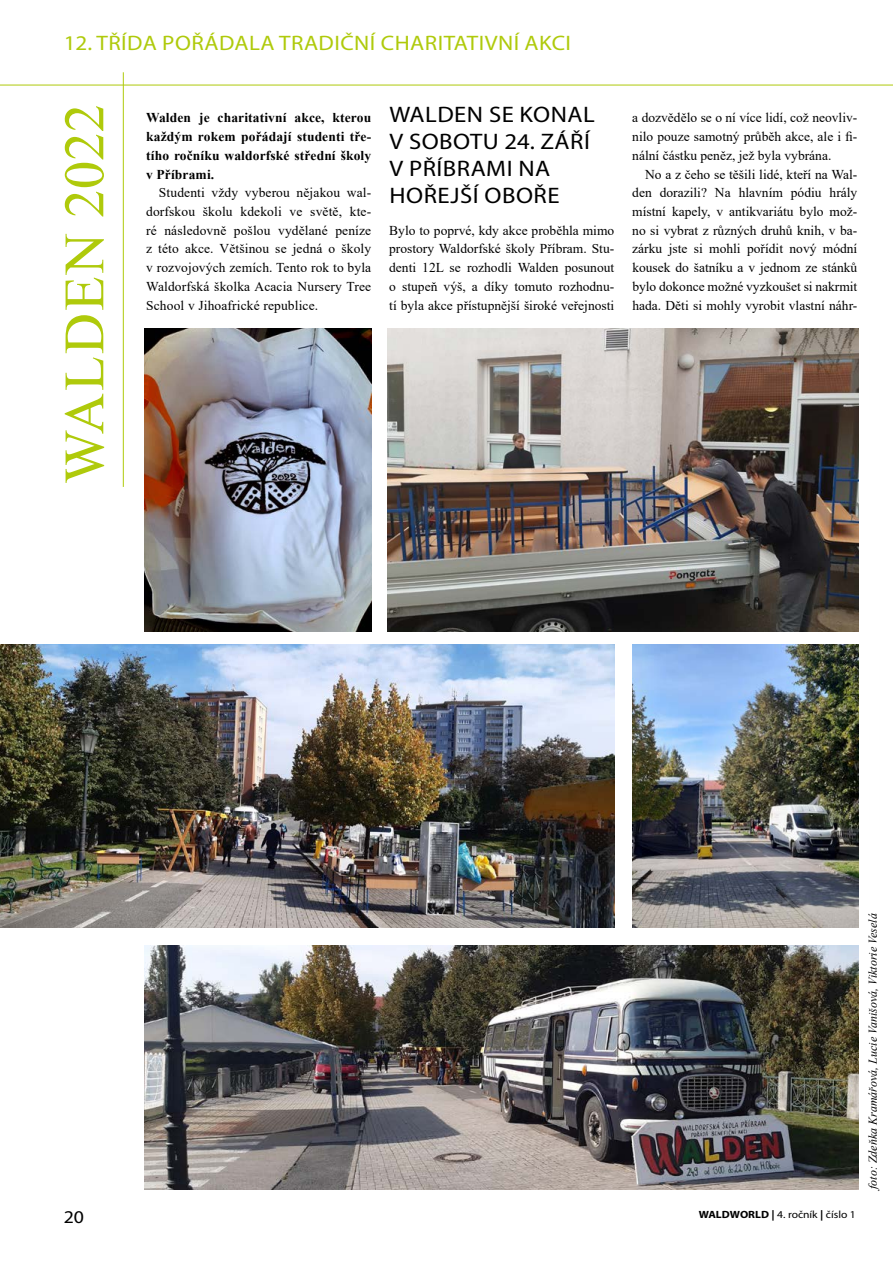
<style>
.page{position:relative;width:893px;height:1263px;background:#fff}
.page>*{position:absolute;margin:0;border:0;box-sizing:border-box;transform-origin:0 0}
.t1{font:57px "Times New Roman";letter-spacing:.015em;color:#afca0b}
.t2{font:22.5px/27px "Myriad Pro";letter-spacing:.02em;color:#000;scale:1.1 1}
.t3{font:21px "Myriad Pro";letter-spacing:.02em;color:#afca0b;scale:1.1 1}
.t4{font:18px "Myriad Pro";color:#000;scale:1.1 1}
.t5{font:13.5px/18.8px "Times New Roman";color:#000;text-align:justify}
.t6{font:700 13.5px/18.8px "Times New Roman";letter-spacing:.01em;color:#000;text-align:justify}
.t7{font:italic 12px "Times New Roman";color:#000}
.t8{font:10.5px "Myriad Pro";color:#000;scale:1.1 1}
.s1{font-weight:700}
</style>
<div class="page">
<hr style="left:123px;top:72px;width:1px;height:415px;background:#afca0b">
<img style="left:145px;top:328px;width:226px;height:304px">
<img style="left:0;top:644px;width:614px;height:283px">
<img style="left:145px;top:946px;width:714px;height:243px">
<img style="left:632px;top:644px;width:227px;height:283px">
<img style="left:387px;top:328px;width:472px;height:304px">
<hr style="left:0;top:85px;width:893px;height:1px;background:#afca0b">
<h3 class="t3" style="left:64px;top:30px;width:463px">12. TŘÍDA POŘÁDALA TRADIČNÍ CHARITATIVNÍ AKCI</h3>
<h1 class="t1" style="left:44px;top:484px;width:381px;rotate:-90deg">WALDEN 2022</h1>
<p class="t6" style="left:146px;top:108px;width:227px">Walden je charitativní akce, kterou každým rokem pořádají studenti tře&shy;tího ročníku waldorfské střední školy v Příbrami.</p>
<p class="t5" style="left:146px;top:183px;width:227px;text-indent:13px">Studenti vždy vyberou nějakou wal&shy;dorfskou školu kdekoli ve světě, kte&shy;ré následovně pošlou vydělané peníze z této akce. Většinou se jedná o školy v rozvojových zemích. Tento rok to byla Waldorfská školka Acacia Nursery Tree School v Jihoafrické republice.</p>
<h2 class="t2" style="left:389px;top:101px;width:188px">WALDEN SE KONAL<br>V SOBOTU 24. ZÁŘÍ<br>V PŘÍBRAMI NA<br>HOŘEJŠÍ OBOŘE</h2>
<p class="t5" style="left:389px;top:220px;width:227px">Bylo to poprvé, kdy akce proběhla mimo prostory Waldorfské školy Příbram. Stu&shy;denti 12L se rozhodli Walden posunout o stupeň výš, a díky tomuto rozhodnu&shy;tí byla akce přístupnější široké veřejnosti</p>
<p class="t5" style="left:632px;top:108px;width:227px">a dozvědělo se o ní více lidí, což neovliv&shy;nilo pouze samotný průběh akce, ale i fi&shy;nální částku peněz, jež byla vybrána.</p>
<p class="t5" style="left:632px;top:164px;width:227px;text-indent:13px">No a z čeho se těšili lidé, kteří na Wal&shy;den dorazili? Na hlavním pódiu hrály místní kapely, v antikvariátu bylo mož&shy;no si vybrat z různých druhů knih, v ba&shy;zárku jste si mohli pořídit nový módní kousek do šatníku a v jednom ze stánků bylo dokonce možné vyzkoušet si nakrmit hada. Děti si mohly vyrobit vlastní náhr-</p>
<h3 class="t4" style="left:64px;top:1206px;width:20px">20</h3>
<p class="t8" style="left:699px;top:1208px;width:144px"><span class="s1">WALDWORLD |</span> 4. ročník <span class="s1">|</span> číslo 1</p>
<p class="t7" style="left:865px;top:1189px;width:277px;rotate:-90deg">foto: Zdeňka Kramářová, Lucie Vanišová, Viktorie Veselá</p>
</div>
